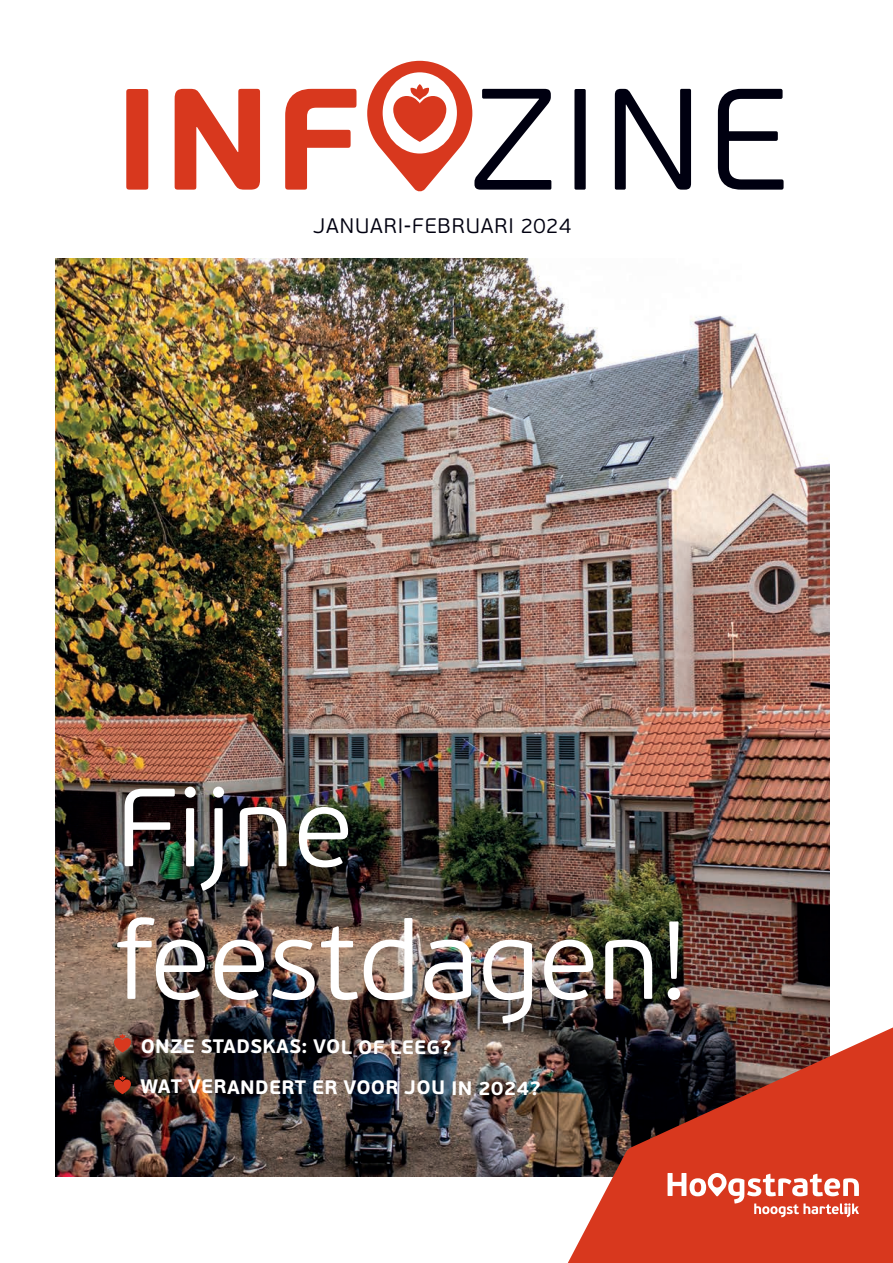
<style>
.page{position:relative;width:893px;height:1263px;background:#fff}
.page>*{position:absolute;margin:0;border:0;box-sizing:border-box;transform-origin:0 0}
.t1{font:300 110.55px/132.6px "PF Beau Sans Pro";color:#fff}
.t2{font:300 21px "PF Beau Sans Pro";letter-spacing:.045em;color:#000010}
.t3{font:700 19.5px "PF Beau Sans Pro";letter-spacing:.015em;color:#fff}
</style>
<div class="page">
<img style="left:55px;top:259px;width:774px;height:917px">
<img style="left:542px;top:991px;width:351px;height:272px">
<svg style="left:126px;top:89px;width:230px;height:101px"></svg>
<svg style="left:367px;top:61px;width:417px;height:131px"></svg>
<svg style="left:668px;top:1173px;width:191px;height:44px"></svg>
<svg style="left:114px;top:1034px;width:17px;height:18px"></svg>
<svg style="left:114px;top:1076px;width:17px;height:18px"></svg>
<p class="t2" style="left:313px;top:214px;width:259px">JANUARI-FEBRUARI 2024</p>
<p class="t1" style="left:116px;top:764px;width:574px">Fijne feestdagen!</p>
<p class="t3" style="left:141px;top:1034px;width:313px">ONZE STADSKAS: VOL OF LEEG?</p>
<p class="t3" style="left:141px;top:1075px;width:402px">WAT VERANDERT ER VOOR JOU IN 2024?</p>
</div>
